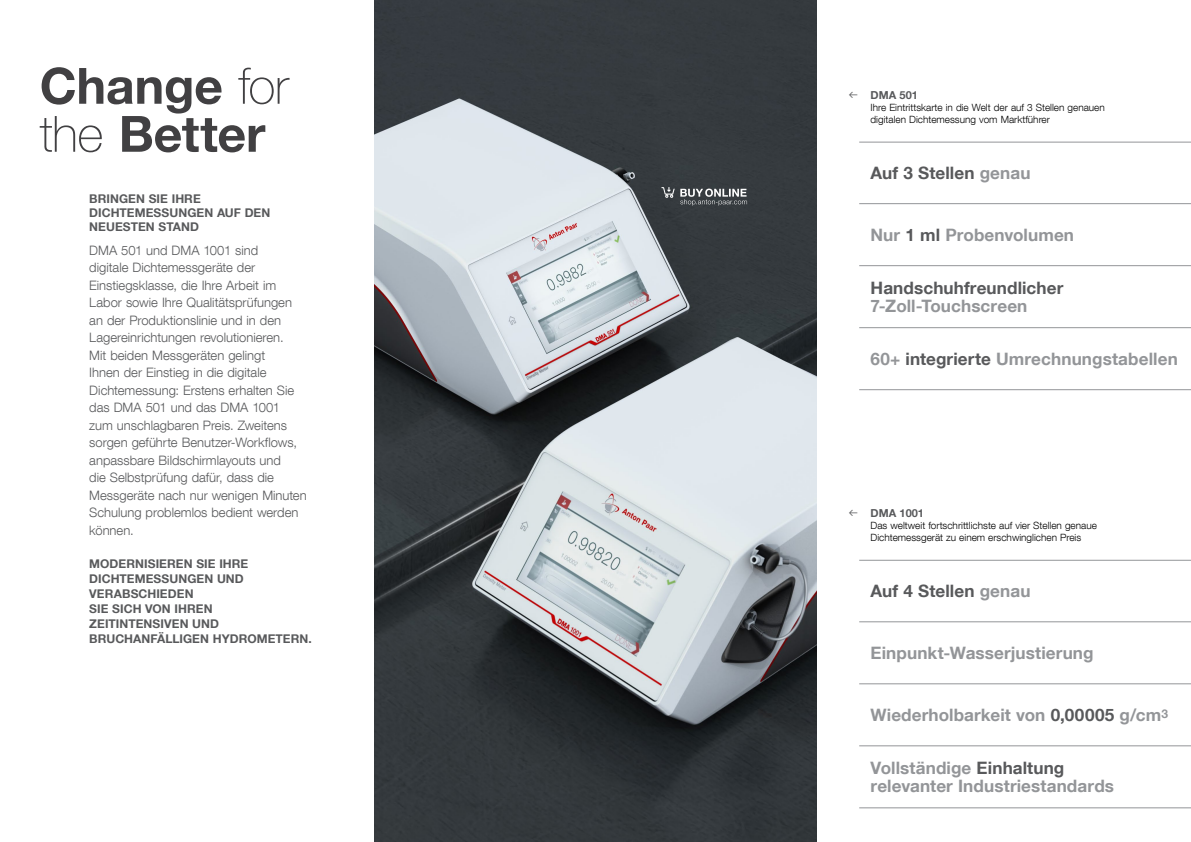
<style>
.page{position:relative;width:1191px;height:842px;background:#fff}
.page>*{position:absolute;margin:0;border:0;box-sizing:border-box;transform-origin:0 0}
.t1{font:700 50px/48px "Helvetica Neue LT Com";letter-spacing:-.005em;color:#414042}
.t2{font:700 17.1px/18px "Helvetica Neue LT Com";letter-spacing:.005em;color:#939598}
.t3{font:700 17.1px "Helvetica Neue LT Com";letter-spacing:.005em;color:#58595b}
.t4{font:300 13px/17.5px "Helvetica Neue LT Com";color:#58595b}
.t5{font:700 12px/15px "Helvetica Neue LT Com";letter-spacing:.005em;color:#58595b}
.t6{font:700 11px "Helvetica Neue LT Com";color:#58595b}
.t7{font:300 10px/12px "Helvetica Neue LT Com";color:#000}
.s1{font-weight:100}
.s2{color:#939598}
.s3{color:#58595b}
</style>
<div class="page">
<img style="left:374px;top:0;width:442px;height:842px">
<hr style="left:859px;top:327px;width:332px;height:1px;background:#939598">
<hr style="left:859px;top:389px;width:332px;height:1px;background:#939598">
<hr style="left:859px;top:265px;width:332px;height:1px;background:#939598">
<hr style="left:859px;top:203px;width:332px;height:1px;background:#939598">
<hr style="left:859px;top:142px;width:332px;height:1px;background:#939598">
<hr style="left:859px;top:746px;width:332px;height:1px;background:#939598">
<hr style="left:859px;top:808px;width:332px;height:1px;background:#939598">
<hr style="left:859px;top:684px;width:332px;height:1px;background:#939598">
<hr style="left:859px;top:622px;width:332px;height:1px;background:#939598">
<hr style="left:859px;top:560px;width:332px;height:1px;background:#939598">
<svg style="left:661px;top:187px;width:13px;height:11px"></svg>
<svg style="left:680px;top:189px;width:67px;height:17px"></svg>
<h1 class="t1" style="left:40px;top:60px;width:250px">Change <span class="s1">for the</span> Better</h1>
<p class="t5" style="left:89px;top:192px;width:183px;line-height:14px">BRINGEN SIE IHRE<br>DICHTEMESSUNGEN AUF DEN<br>NEUESTEN STAND</p>
<p class="t4" style="left:89px;top:241px;width:219px">DMA 501 und DMA 1001 sind<br>digitale Dichtemessgeräte der<br>Einstiegsklasse, die Ihre Arbeit im<br>Labor sowie Ihre Qualitätsprüfungen an der Produktionslinie und in den<br>Lagereinrichtungen revolutionieren.<br>Mit beiden Messgeräten gelingt<br>Ihnen der Einstieg in die digitale<br>Dichtemessung: Erstens erhalten Sie das DMA 501 und das DMA 1001 zum unschlagbaren Preis. Zweitens sorgen geführte Benutzer-Workflows, anpassbare Bildschirmlayouts und<br>die Selbstprüfung dafür, dass die<br>Messgeräte nach nur wenigen Minuten<br>Schulung problemlos bedient werden können.</p>
<p class="t5" style="left:89px;top:556px;width:224px">MODERNISIEREN SIE IHRE<br>DICHTEMESSUNGEN UND<br>VERABSCHIEDEN<br>SIE SICH VON IHREN<br>ZEITINTENSIVEN UND<br>BRUCHANFÄLLIGEN HYDROMETERN.</p>
<p class="t6" style="left:870px;top:88px;width:49px">DMA 501</p>
<p class="t7" style="left:870px;top:101px;width:236px">Ihre Eintrittskarte in die Welt der auf 3 Stellen genauen digitalen Dichtemessung vom Marktführer</p>
<h2 class="t3" style="left:870px;top:162px;width:161px">Auf 3 Stellen <span class="s2">genau</span></h2>
<h2 class="t2" style="left:870px;top:225px;width:205px">Nur <span class="s3">1 ml</span> Probenvolumen</h2>
<h2 class="t3" style="left:870px;top:277px;width:194px">Handschuhfreundlicher</h2>
<h2 class="t2" style="left:870px;top:296px;width:158px">7-Zoll-Touchscreen</h2>
<h2 class="t2" style="left:870px;top:349px;width:309px">60+ <span class="s3">integrierte</span> Umrechnungstabellen</h2>
<p class="t6" style="left:870px;top:506px;width:55px">DMA 1001</p>
<p class="t7" style="left:870px;top:519px;width:228px">Das weltweit fortschrittlichste auf vier Stellen genaue<br>Dichtemessgerät zu einem erschwinglichen Preis</p>
<h2 class="t3" style="left:870px;top:580px;width:161px">Auf 4 Stellen <span class="s2">genau</span></h2>
<h2 class="t2" style="left:870px;top:643px;width:224px">Einpunkt-Wasserjustierung</h2>
<h2 class="t2" style="left:870px;top:705px;width:299px">Wiederholbarkeit von <span class="s3">0,00005</span> g/cm<sup>3</sup></h2>
<h2 class="t2" style="left:870px;top:758px;width:245px">Vollständige <span class="s3">Einhaltung </span>relevanter Industriestandards</h2>
</div>
